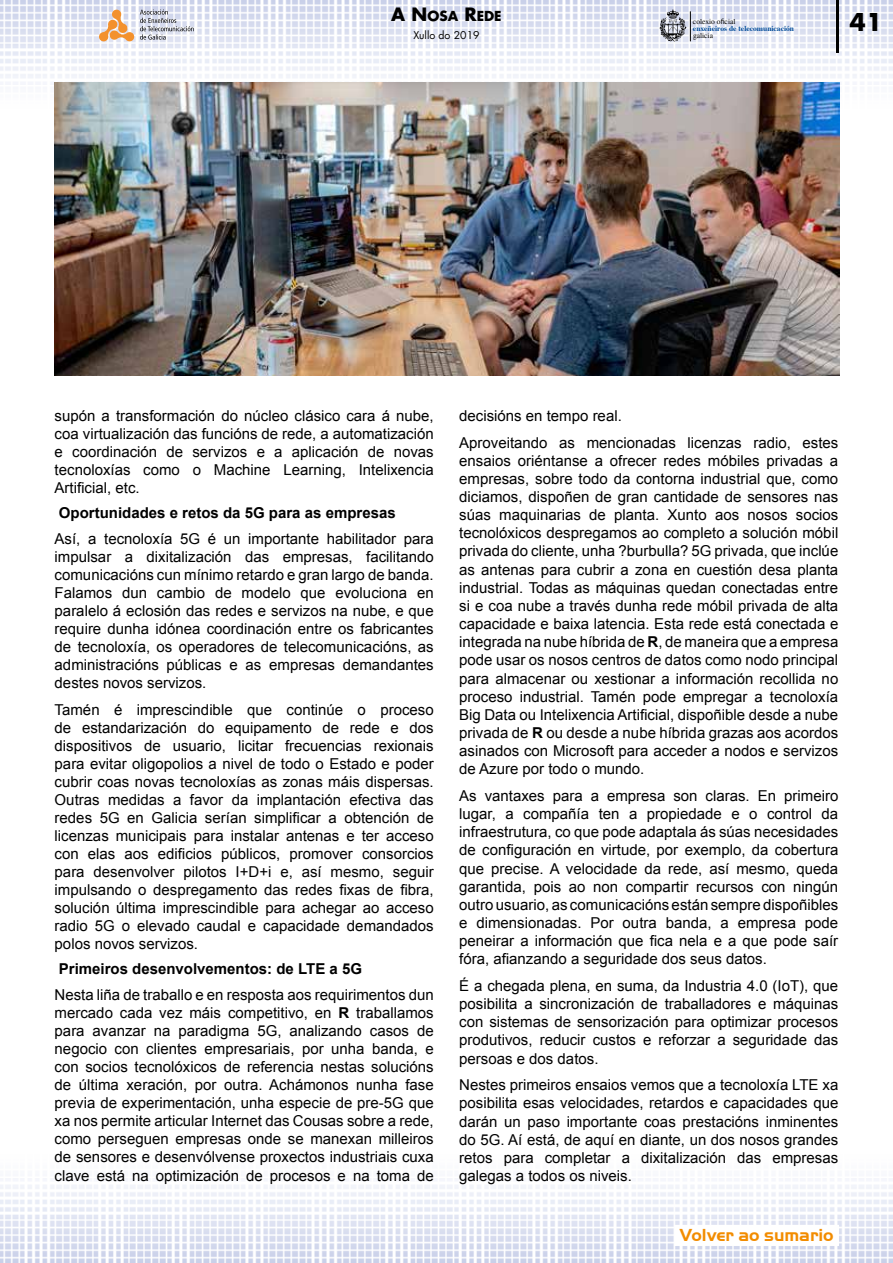
<style>
.page{position:relative;width:893px;height:1263px;background:#fff}
.page>*{position:absolute;margin:0;border:0;box-sizing:border-box;transform-origin:0 0}
.t1{font:700 24px "Futura LT";color:#000}
.t2{font:700 18px "Handel Got D";color:#f28c00}
.t3{font:15px/18px "Arial";color:#000;text-align:justify}
.t4{font:700 15px "Arial";color:#000}
.t5{font:700 13.5px "Futura LT";color:#000}
.t6{font:10.5px "Futura LT";color:#000}
.t7{font:700 7.5px/7.1px "Times";color:#004a99}
.t8{font:7.5px "Times";color:#000}
.s1{font-size:18px}
.s2{font-weight:400;color:#000}
.s3{font-family:"Myriad Pro";font-weight:400;color:#000}
.s4{font-weight:700}
</style>
<div class="page">
<img style="left:0;top:0;width:893px;height:122px">
<img style="left:0;top:1185px;width:893px;height:78px">
<svg style="left:99px;top:10px;width:95px;height:31px"></svg>
<hr style="left:690px;top:11px;width:1px;height:30px;background:#000">
<svg style="left:660px;top:10px;width:26px;height:31px"></svg>
<hr style="left:836px;top:0;width:3px;height:52px;background:#000">
<img style="left:54px;top:82px;width:785px;height:294px">
<div style="left:675px;top:1225px;width:163px;height:20px;background:#fff"></div>
<p class="t5" style="left:391px;top:7px;width:112px"><span class="s1">A N</span>OSA <span class="s1">R</span>EDE</p>
<p class="t6" style="left:413px;top:29px;width:68px">Xullo do 2019</p>
<p class="t7" style="left:693px;top:17px;width:103px"><span class="s2">colexio o</span><span class="s3">fi</span><span class="s2">cial<br></span>enxeñeiros de telecomunicación</p>
<p class="t8" style="left:693px;top:31px;width:22px">galicia</p>
<h1 class="t1" style="left:850px;top:6px;width:34px">41</h1>
<p class="t3" style="left:55px;top:407px;width:381px">supón a transformación do núcleo clásico cara á nube, coa virtualización das funcións de rede, a automatización e coordinación de servizos e a aplicación de novas tecnoloxías como o Machine Learning, Intelixencia Artificial, etc.</p>
<p class="t4" style="left:59px;top:503px;width:338px">Oportunidades e retos da 5G para as empresas</p>
<p class="t3" style="left:55px;top:530px;width:381px">Así, a tecnoloxía 5G é un importante habilitador para impulsar a dixitalización das empresas, facilitando comunicacións cun mínimo retardo e gran largo de banda.<br>Falamos dun cambio de modelo que evoluciona en paralelo á eclosión das redes e servizos na nube, e que require dunha idónea coordinación entre os fabricantes de tecnoloxía, os operadores de telecomunicacións, as administracións públicas e as empresas demandantes destes novos servizos.</p>
<p class="t3" style="left:55px;top:701px;width:381px">Tamén é imprescindible que continúe o proceso de estandarización do equipamento de rede e dos dispositivos de usuario, licitar frecuencias rexionais para evitar oligopolios a nivel de todo o Estado e poder cubrir coas novas tecnoloxías as zonas máis dispersas.<br>Outras medidas a favor da implantación efectiva das redes 5G en Galicia serían simplificar a obtención de licenzas municipais para instalar antenas e ter acceso con elas aos edificios públicos, promover consorcios para desenvolver pilotos I+D+i e, así mesmo, seguir impulsando o despregamento das redes fixas de fibra, solución última imprescindible para achegar ao acceso radio 5G o elevado caudal e capacidade demandados polos novos servizos.</p>
<p class="t4" style="left:59px;top:959px;width:305px">Primeiros desenvolvementos: de LTE a 5G</p>
<p class="t3" style="left:55px;top:986px;width:381px">Nesta liña de traballo e en resposta aos requirimentos dun mercado cada vez máis competitivo, en <span class="s4">R</span> traballamos para avanzar na paradigma 5G, analizando casos de negocio con clientes empresariais, por unha banda, e con socios tecnolóxicos de referencia nestas solucións de última xeración, por outra. Achámonos nunha fase previa de experimentación, unha especie de pre-5G que xa nos permite articular Internet das Cousas sobre a rede, como perseguen empresas onde se manexan milleiros de sensores e desenvólvense proxectos industriais cuxa clave está na optimización de procesos e na toma de</p>
<p class="t3" style="left:459px;top:402px;width:381px;line-height:26.7px">decisións en tempo real.<br>Aproveitando as mencionadas licenzas radio, estes</p>
<p class="t3" style="left:459px;top:451px;width:381px">ensaios oriéntanse a ofrecer redes móbiles privadas a empresas, sobre todo da contorna industrial que, como diciamos, dispoñen de gran cantidade de sensores nas súas maquinarias de planta. Xunto aos nosos socios tecnolóxicos despregamos ao completo a solución móbil privada do cliente, unha ?burbulla? 5G privada, que inclúe as antenas para cubrir a zona en cuestión desa planta industrial. Todas as máquinas quedan conectadas entre si e coa nube a través dunha rede móbil privada de alta capacidade e baixa latencia. Esta rede está conectada e integrada na nube híbrida de <span class="s4">R</span>, de maneira que a empresa pode usar os nosos centros de datos como nodo principal para almacenar ou xestionar a información recollida no proceso industrial. Tamén pode empregar a tecnoloxía Big Data ou Intelixencia Artificial, dispoñible desde a nube privada de <span class="s4">R</span> ou desde a nube híbrida grazas aos acordos asinados con Microsoft para acceder a nodos e servizos de Azure por todo o mundo.</p>
<p class="t3" style="left:459px;top:787px;width:381px">As vantaxes para a empresa son claras. En primeiro lugar, a compañía ten a propiedade e o control da infraestrutura, co que pode adaptala ás súas necesidades de configuración en virtude, por exemplo, da cobertura que precise. A velocidade da rede, así mesmo, queda garantida, pois ao non compartir recursos con ningún outro usuario, as comunicacións están sempre dispoñibles e dimensionadas. Por outra banda, a empresa pode peneirar a información que fica nela e a que pode saír fóra, afianzando a seguridade dos seus datos.</p>
<p class="t3" style="left:459px;top:977px;width:381px">É a chegada plena, en suma, da Industria 4.0 (IoT), que posibilita a sincronización de traballadores e máquinas con sistemas de sensorización para optimizar procesos produtivos, reducir custos e reforzar a seguridade das persoas e dos datos.</p>
<p class="t3" style="left:459px;top:1076px;width:381px">Nestes primeiros ensaios vemos que a tecnoloxía LTE xa posibilita esas velocidades, retardos e capacidades que darán un paso importante coas prestacións inminentes do 5G. Aí está, de aquí en diante, un dos nosos grandes retos para completar a dixitalización das empresas galegas a todos os niveis.</p>
<p class="t2" style="left:680px;top:1225px;width:155px">Volver ao sumario</p>
</div>
